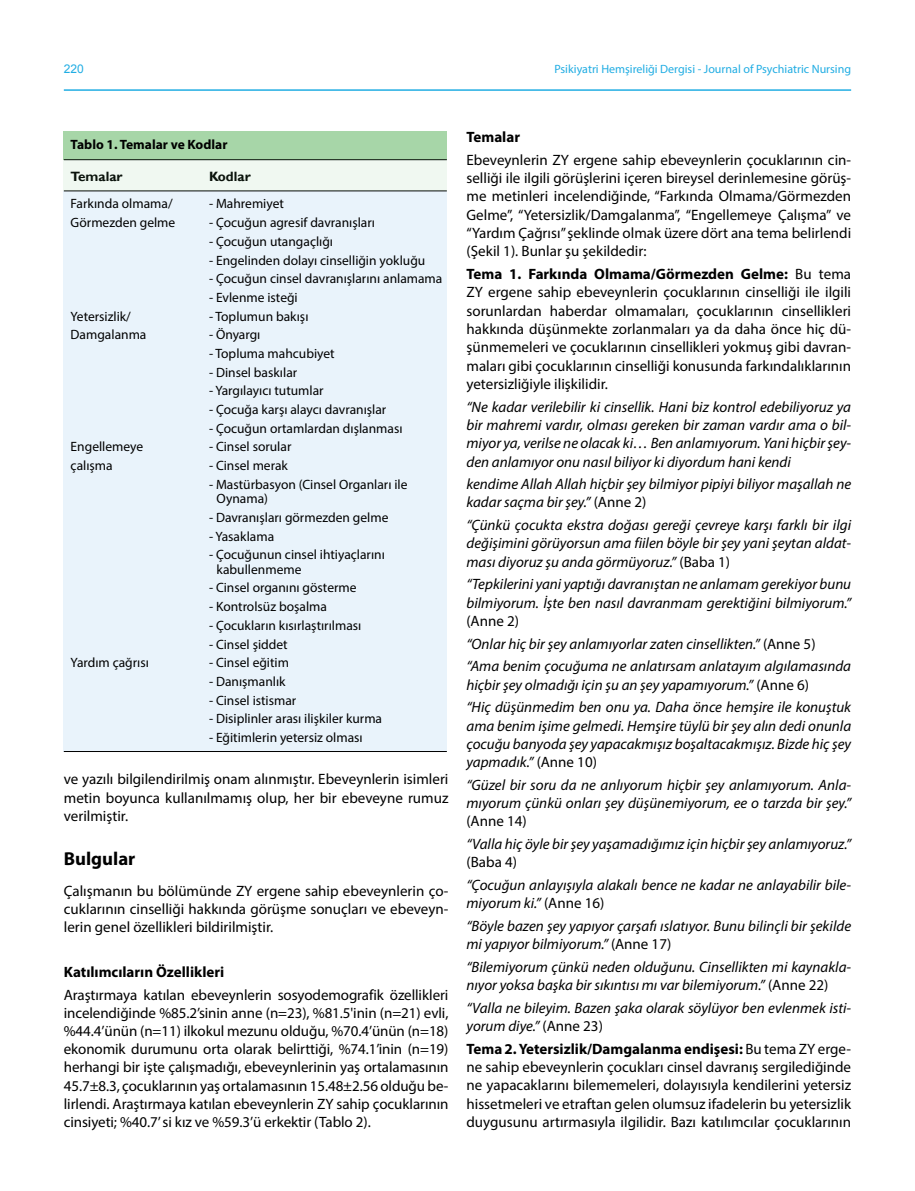
<style>
.page{position:relative;width:915px;height:1191px;background:#fff}
.page>*{position:absolute;margin:0;border:0;box-sizing:border-box;transform-origin:0 0}
.t1{font:700 18.75px "Myriad Pro";color:#000}
.t2{font:15px/18.3px "Myriad Pro";color:#000;text-align:justify}
.t3{font:italic 15px/18.3px "Myriad Pro";color:#000}
.t4{font:700 15px "Myriad Pro";color:#000}
.t5{font:13.5px/14.4px "Myriad Pro";color:#000}
.t6{font:700 13.5px "Myriad Pro";color:#000}
.t7{font:700 13.5px "Gill Sans";color:#000}
.t8{font:12px "Myriad Pro";color:#21ade3}
.t9{font:12px "Arial";color:#21ade3}
.s1{font-weight:700}
.s2{font-style:normal}
</style>
<div class="page">
<hr style="left:64px;top:89px;width:786px;height:2px;background:#21ade3">
<div style="left:64px;top:131px;width:382px;height:28px;background:#a7d6a8"></div>
<div style="left:64px;top:191px;width:382px;height:560px;background:#e9f3fb"></div>
<hr style="left:64px;top:191px;width:382px;height:1px;background:#000">
<hr style="left:64px;top:751px;width:382px;height:1px;background:#000">
<div style="left:64px;top:159px;width:382px;height:32px;background:#f0f8f1"></div>
<p class="t9" style="left:64px;top:60px;width:22px">220</p>
<p class="t8" style="left:554px;top:61px;width:298px">Psikiyatri Hemşireliği Dergisi - Journal of Psychiatric Nursing</p>
<p class="t6" style="left:71px;top:136px;width:158px">Tablo 1. Temalar ve Kodlar</p>
<p class="t7" style="left:71px;top:169px;width:53px">Temalar</p>
<p class="t7" style="left:209px;top:169px;width:43px">Kodlar</p>
<p class="t5" style="left:71px;top:196px;width:103px">Farkında olmama/</p>
<p class="t5" style="left:209px;top:196px;width:76px">- Mahremiyet</p>
<p class="t5" style="left:71px;top:215px;width:106px">Görmezden gelme</p>
<p class="t5" style="left:209px;top:215px;width:167px">- Çocuğun agresif davranışları</p>
<p class="t5" style="left:209px;top:234px;width:125px">- Çocuğun utangaçlığı</p>
<p class="t5" style="left:209px;top:253px;width:218px">- Engelinden dolayı cinselliğin yokluğu</p>
<p class="t5" style="left:209px;top:271px;width:235px">- Çocuğun cinsel davranışlarını anlamama</p>
<p class="t5" style="left:209px;top:290px;width:90px">- Evlenme isteği</p>
<p class="t5" style="left:71px;top:309px;width:62px">Yetersizlik/</p>
<p class="t5" style="left:209px;top:309px;width:101px">- Toplumun bakışı</p>
<p class="t5" style="left:71px;top:327px;width:77px">Damgalanma</p>
<p class="t5" style="left:209px;top:327px;width:53px">- Önyargı</p>
<p class="t5" style="left:209px;top:346px;width:127px">- Topluma mahcubiyet</p>
<p class="t5" style="left:209px;top:365px;width:90px">- Dinsel baskılar</p>
<p class="t5" style="left:209px;top:383px;width:116px">- Yargılayıcı tutumlar</p>
<p class="t5" style="left:209px;top:402px;width:179px">- Çocuğa karşı alaycı davranışlar</p>
<p class="t5" style="left:209px;top:421px;width:195px">- Çocuğun ortamlardan dışlanması</p>
<p class="t5" style="left:71px;top:439px;width:74px">Engellemeye</p>
<p class="t5" style="left:209px;top:439px;width:84px">- Cinsel sorular</p>
<p class="t5" style="left:71px;top:458px;width:44px">çalışma</p>
<p class="t5" style="left:209px;top:458px;width:80px">- Cinsel merak</p>
<p class="t5" style="left:216px;top:477px;width:192px;text-indent:-8px">- Mastürbasyon (Cinsel Organları ile<br>Oynama)</p>
<p class="t5" style="left:209px;top:510px;width:181px">- Davranışları görmezden gelme</p>
<p class="t5" style="left:209px;top:529px;width:67px">- Yasaklama</p>
<p class="t5" style="left:216px;top:547px;width:170px;text-indent:-8px">- Çocuğunun cinsel ihtiyaçlarını kabullenmeme</p>
<p class="t5" style="left:209px;top:580px;width:149px">- Cinsel organını gösterme</p>
<p class="t5" style="left:209px;top:599px;width:119px">- Kontrolsüz boşalma</p>
<p class="t5" style="left:209px;top:618px;width:154px">- Çocukların kısırlaştırılması</p>
<p class="t5" style="left:209px;top:636px;width:80px">- Cinsel şiddet</p>
<p class="t5" style="left:71px;top:655px;width:80px">Yardım çağrısı</p>
<p class="t5" style="left:209px;top:655px;width:81px">- Cinsel eğitim</p>
<p class="t5" style="left:209px;top:674px;width:78px">- Danışmanlık</p>
<p class="t5" style="left:209px;top:692px;width:89px">- Cinsel istismar</p>
<p class="t5" style="left:209px;top:711px;width:174px">- Disiplinler arası ilişkiler kurma</p>
<p class="t5" style="left:209px;top:730px;width:155px">- Eğitimlerin yetersiz olması</p>
<p class="t2" style="left:64px;top:770px;width:386px">ve yazılı bilgilendirilmiş onam alınmıştır. Ebeveynlerin isimleri metin boyunca kullanılmamış olup, her bir ebeveyne rumuz verilmiştir.</p>
<p class="t1" style="left:64px;top:846px;width:73px">Bulgular</p>
<p class="t2" style="left:64px;top:881px;width:386px">Çalışmanın bu bölümünde ZY ergene sahip ebeveynlerin ço&shy;cuklarının cinselliği hakkında görüşme sonuçları ve ebeveyn&shy;lerin genel özellikleri bildirilmiştir.</p>
<p class="t4" style="left:64px;top:962px;width:162px">Katılımcıların Özellikleri</p>
<p class="t2" style="left:64px;top:985px;width:386px">Araştırmaya katılan ebeveynlerin sosyodemografik özellikleri incelendiğinde %85.2’sinin anne (n=23), %81.5'inin (n=21) evli, %44.4’ünün (n=11) ilkokul mezunu olduğu, %70.4’ünün (n=18) ekonomik durumunu orta olarak belirttiği, %74.1’inin (n=19) herhangi bir işte çalışmadığı, ebeveynlerinin yaş ortalamasının 45.7±8.3, çocuklarının yaş ortalamasının 15.48±2.56 olduğu be&shy;lirlendi. Araştırmaya katılan ebeveynlerin ZY sahip çocuklarının cinsiyeti; %40.7’ si kız ve %59.3’ü erkektir (Tablo 2).</p>
<p class="t4" style="left:466px;top:127px;width:55px">Temalar</p>
<p class="t2" style="left:466px;top:150px;width:386px">Ebeveynlerin ZY ergene sahip ebeveynlerin çocuklarının cin&shy;selliği ile ilgili görüşlerini içeren bireysel derinlemesine görüş&shy;me metinleri incelendiğinde, “Farkında Olmama/Görmezden Gelme”, “Yetersizlik/Damgalanma”, “Engellemeye Çalışma” ve “Yardım Çağrısı” şeklinde olmak üzere dört ana tema belirlendi (Şekil 1). Bunlar şu şekildedir:</p>
<p class="t2" style="left:466px;top:264px;width:386px"><span class="s1">Tema 1. Farkında Olmama/Görmezden Gelme:</span> Bu tema ZY ergene sahip ebeveynlerin çocuklarının cinselliği ile ilgili sorunlardan haberdar olmamaları, çocuklarının cinsellikleri hakkında düşünmekte zorlanmaları ya da daha önce hiç dü&shy;şünmemeleri ve çocuklarının cinsellikleri yokmuş gibi davran&shy;maları gibi çocuklarının cinselliği konusunda farkındalıklarının yetersizliğiyle ilişkilidir.</p>
<p class="t3" style="left:466px;top:397px;width:386px;text-align:justify">“Ne kadar verilebilir ki cinsellik. Hani biz kontrol edebiliyoruz ya bir mahremi vardır, olması gereken bir zaman vardır ama o bil&shy;miyor ya, verilse ne olacak ki… Ben anlamıyorum. Yani hiçbir şey&shy;den anlamıyor onu nasıl biliyor ki diyordum hani kendi</p>
<p class="t3" style="left:466px;top:475px;width:386px">kendime Allah Allah hiçbir şey bilmiyor pipiyi biliyor maşallah ne kadar saçma bir şey.” <span class="s2">(Anne 2)</span></p>
<p class="t3" style="left:466px;top:515px;width:386px;text-align:justify">“Çünkü çocukta ekstra doğası gereği çevreye karşı farklı bir ilgi değişimini görüyorsun ama fiilen böyle bir şey yani şeytan aldat&shy;ması diyoruz şu anda görmüyoruz.” <span class="s2">(Baba 1)</span></p>
<p class="t3" style="left:466px;top:575px;width:386px">“Tepkilerini yani yaptığı davranıştan ne anlamam gerekiyor bunu bilmiyorum. İşte ben nasıl davranmam gerektiğini bilmiyorum.”</p>
<p class="t3" style="left:466px;top:609px;width:386px;line-height:22.6px"><span class="s2">(Anne 2)<br></span>“Onlar hiç bir şey anlamıyorlar zaten cinsellikten.” <span class="s2">(Anne 5) </span>“Ama benim çocuğuma ne anlatırsam anlatayım algılamasında</p>
<p class="t3" style="left:466px;top:673px;width:386px;line-height:22.6px">hiçbir şey olmadığı için şu an şey yapamıyorum.” <span class="s2">(Anne 6)<br></span>“Hiç düşünmedim ben onu ya. Daha önce hemşire ile konuştuk</p>
<p class="t3" style="left:466px;top:716px;width:386px;text-align:justify">ama benim işime gelmedi. Hemşire tüylü bir şey alın dedi onunla çocuğu banyoda şey yapacakmışız boşaltacakmışız. Bizde hiç şey yapmadık.” <span class="s2">(Anne 10)</span></p>
<p class="t3" style="left:466px;top:775px;width:386px">“Güzel bir soru da ne anlıyorum hiçbir şey anlamıyorum. Anla&shy;mıyorum çünkü onları şey düşünemiyorum, ee o tarzda bir şey.”</p>
<p class="t2" style="left:466px;top:812px;width:62px">(Anne 14)</p>
<p class="t3" style="left:466px;top:834px;width:386px">“Valla hiç öyle bir şey yaşamadığımız için hiçbir şey anlamıyoruz.”</p>
<p class="t2" style="left:466px;top:853px;width:52px">(Baba 4)</p>
<p class="t3" style="left:466px;top:875px;width:386px">“Çocuğun anlayışıyla alakalı bence ne kadar ne anlayabilir bile&shy;miyorum ki.” <span class="s2">(Anne 16)</span></p>
<p class="t3" style="left:466px;top:916px;width:386px">“Böyle bazen şey yapıyor çarşafı ıslatıyor. Bunu bilinçli bir şekilde mi yapıyor bilmiyorum.” <span class="s2">(Anne 17)</span></p>
<p class="t3" style="left:466px;top:957px;width:386px">“Bilemiyorum çünkü neden olduğunu. Cinsellikten mi kaynakla&shy;nıyor yoksa başka bir sıkıntısı mı var bilemiyorum.” <span class="s2">(Anne 22)</span></p>
<p class="t3" style="left:466px;top:998px;width:386px">“Valla ne bileyim. Bazen şaka olarak söylüyor ben evlenmek isti&shy;yorum diye.” <span class="s2">(Anne 23)</span></p>
<p class="t2" style="left:466px;top:1039px;width:386px"><span class="s1">Tema 2. Yetersizlik/Damgalanma endişesi:</span> Bu tema ZY erge&shy;ne sahip ebeveynlerin çocukları cinsel davranış sergilediğinde ne yapacaklarını bilememeleri, dolayısıyla kendilerini yetersiz hissetmeleri ve etraftan gelen olumsuz ifadelerin bu yetersizlik duygusunu artırmasıyla ilgilidir. Bazı katılımcılar çocuklarının</p>
</div>
